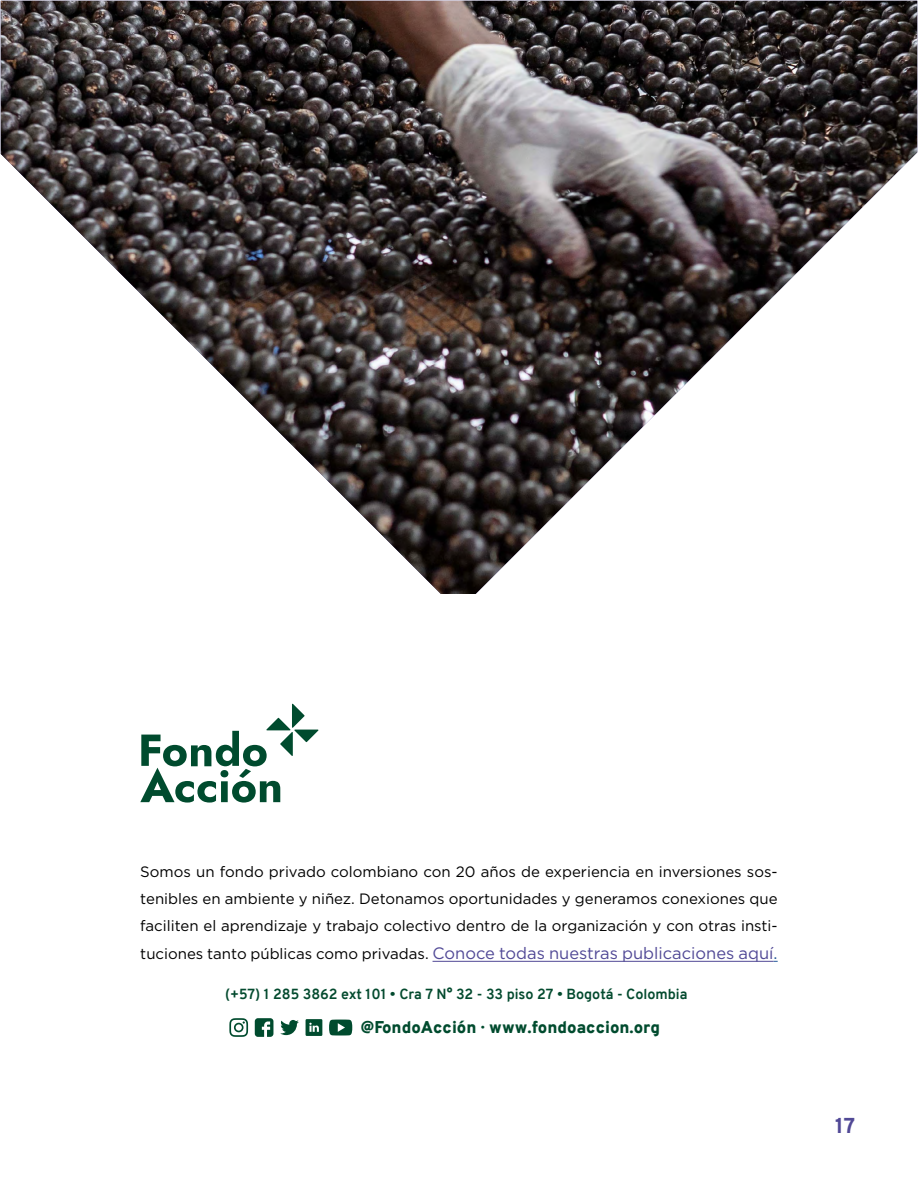
<style>
.page{position:relative;width:918px;height:1188px;background:#fff}
.page>*{position:absolute;margin:0;border:0;box-sizing:border-box;transform-origin:0 0}
.t1{font:800 21px "Overpass";color:#514996}
.t2{font:900 16.65px "Overpass";color:#004b2e}
.t3{font:16.5px "Gotham";color:#514996}
.t4{font:15px/27px "Gotham";color:#000;text-align:justify}
.t5{font:700 14.25px "Overpass";color:#034a2e}
.s1{font-size:15px;color:#000}
.s2{color:#275b9b}
</style>
<div class="page">
<hr style="left:433px;top:961px;width:341px;height:1px;background:#514996">
<svg style="left:140px;top:704px;width:178px;height:99px"></svg>
<svg style="left:255px;top:1018px;width:18px;height:19px"></svg>
<svg style="left:280px;top:1020px;width:19px;height:15px"></svg>
<svg style="left:229px;top:1018px;width:19px;height:19px"></svg>
<svg style="left:306px;top:1019px;width:16px;height:17px"></svg>
<svg style="left:329px;top:1020px;width:23px;height:16px"></svg>
<img style="left:1px;top:1px;width:916px;height:593px">
<p class="t4" style="left:140px;top:857px;width:639px">Somos un fondo privado colombiano con 20 años de experiencia en inversiones sos&shy;tenibles en ambiente y niñez. Detonamos oportunidades y generamos conexiones que faciliten el aprendizaje y trabajo colectivo dentro de la organización y con otras insti-</p>
<p class="t3" style="left:140px;top:943px;width:639px"><span class="s1">tuciones tanto públicas como privadas.</span> Conoce todas nuestras publicaciones aquí<span class="s2">.</span></p>
<p class="t5" style="left:225px;top:983px;width:464px">(+57) 1 285 3862 ext 101 • Cra 7 N° 32 - 33 piso 27 • Bogotá - Colombia</p>
<p class="t2" style="left:360px;top:1015px;width:301px">@FondoAcción ∙ www.fondoaccion.org</p>
<h1 class="t1" style="left:835px;top:1110px;width:21px">17</h1>
</div>
